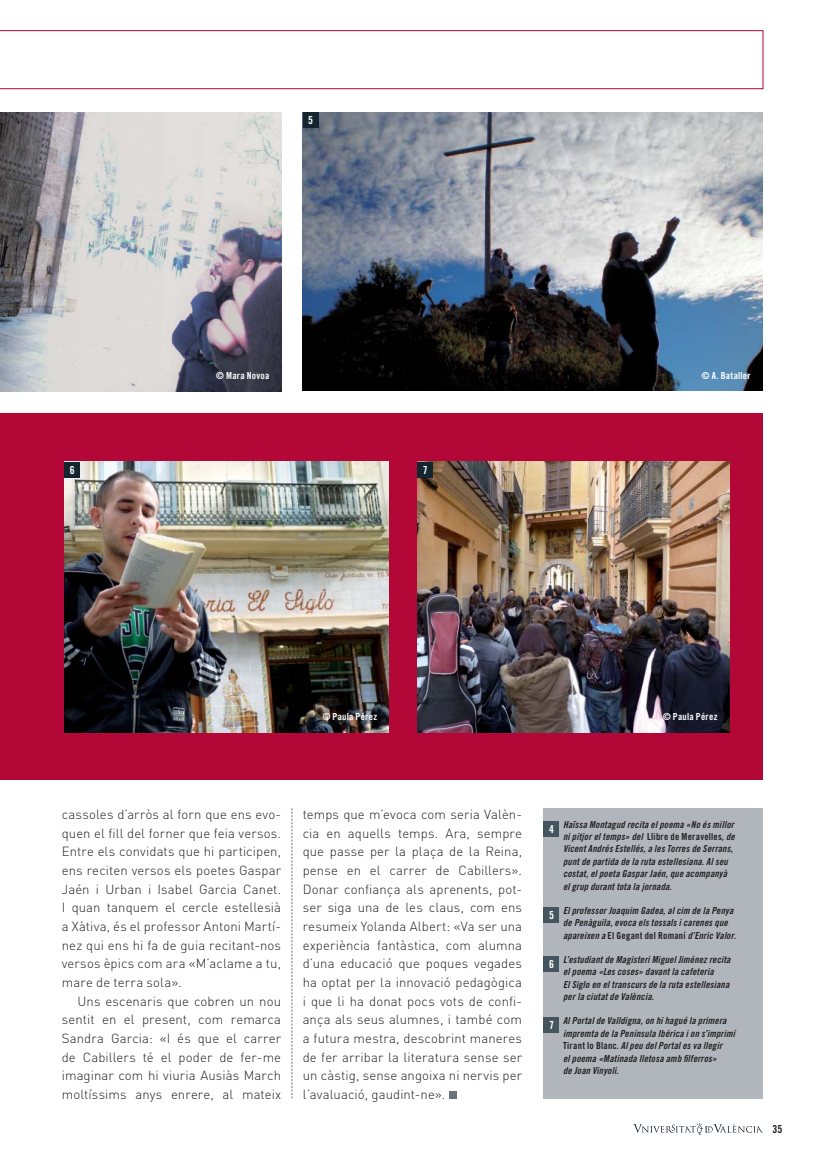
<style>
.page{position:relative;width:823px;height:1161px;background:#fff}
.page>*{position:absolute;margin:0;border:0;box-sizing:border-box;transform-origin:0 0}
.t1{font:300 13.05px/18.6px "DIN";letter-spacing:.005em;color:#231f20;text-align:justify}
.t2{font:11.1px "Trade Gothic Bold Cond Twenty";color:#fff}
.t3{font:11.1px "Trade Gothic Bold Cond Twenty";color:#231f20}
.t4{font:9.6px/12.5px "Trade Gothic Bold Cond Twenty Obl";letter-spacing:.02em;color:#231f20}
.t5{font:9.6px "Trade Gothic Bold Cond Twenty";letter-spacing:.025em;color:#fff}
.s1{font-family:"Trade Gothic Bold Cond Twenty"}
</style>
<div class="page">
<svg style="left:633px;top:1123px;width:130px;height:12px"></svg>
<svg style="left:0;top:30px;width:763px;height:59px"></svg>
<svg style="left:291px;top:808px;width:1px;height:290px"></svg>
<img style="left:0;top:113px;width:281px;height:278px">
<img style="left:303px;top:113px;width:460px;height:278px">
<div style="left:0;top:414px;width:763px;height:366px;background:#b30738"></div>
<img style="left:65px;top:462px;width:324px;height:270px">
<img style="left:417px;top:462px;width:312px;height:270px">
<div style="left:543px;top:809px;width:220px;height:290px;background:#b0b6bb"></div>
<div style="left:543px;top:821px;width:16px;height:15px;background:#455560"></div>
<div style="left:543px;top:907px;width:16px;height:15px;background:#455560"></div>
<div style="left:543px;top:956px;width:16px;height:16px;background:#455560"></div>
<div style="left:543px;top:1017px;width:16px;height:16px;background:#455560"></div>
<div style="left:449px;top:1091px;width:7px;height:8px;background:#6a737b"></div>
<div style="left:303px;top:113px;width:15px;height:15px;background:#142530"></div>
<div style="left:65px;top:462px;width:15px;height:16px;background:#142530"></div>
<div style="left:417px;top:462px;width:16px;height:16px;background:#142530"></div>
<p class="t2" style="left:308px;top:116px;width:6px">5</p>
<p class="t5" style="left:216px;top:372px;width:55px">© Mara Novoa</p>
<p class="t5" style="left:702px;top:372px;width:50px">© A. Bataller</p>
<p class="t2" style="left:70px;top:466px;width:6px">6</p>
<p class="t2" style="left:423px;top:466px;width:6px">7</p>
<p class="t5" style="left:323px;top:713px;width:56px">© Paula Pérez</p>
<p class="t5" style="left:663px;top:713px;width:56px">© Paula Pérez</p>
<p class="t1" style="left:62px;top:807px;width:221px">cassoles d’arròs al forn que ens evo&shy;quen el fill del forner que feia versos.<br>Entre els convidats que hi participen, ens reciten versos els poetes Gaspar Jaén i Urban i Isabel Garcia Canet.<br>I quan tanquem el cercle estellesià a Xàtiva, és el professor Antoni Martí&shy;nez qui ens hi fa de guia recitant-nos versos èpics com ara «M’aclame a tu, mare de terra sola».</p>
<p class="t1" style="left:62px;top:993px;width:221px;text-indent:16px">Uns escenaris que cobren un nou sentit en el present, com remarca Sandra Garcia: «I és que el carrer de Cabillers té el poder de fer-me imaginar com hi viuria Ausiàs March moltíssims anys enrere, al mateix</p>
<p class="t1" style="left:303px;top:807px;width:221px">temps que m’evoca com seria Valèn&shy;cia en aquells temps. Ara, sempre que passe per la plaça de la Reina, pense en el carrer de Cabillers».<br>Donar confiança als aprenents, pot&shy;ser siga una de les claus, com ens resumeix Yolanda Albert: «Va ser una experiència fantàstica, com alumna d’una educació que poques vegades ha optat per la innovació pedagògica i que li ha donat pocs vots de confi&shy;ança als seus alumnes, i també com a futura mestra, descobrint maneres de fer arribar la literatura sense ser un càstig, sense angoixa ni nervis per l’avaluació, gaudint-ne».</p>
<p class="t2" style="left:549px;top:824px;width:6px">4</p>
<p class="t2" style="left:549px;top:910px;width:6px">5</p>
<p class="t2" style="left:549px;top:960px;width:6px">6</p>
<p class="t2" style="left:549px;top:1021px;width:6px">7</p>
<p class="t4" style="left:563px;top:819px;width:173px">Haïssa Montagud recita el poema «No és millor ni pitjor el temps» del <span class="s1">Llibre de Meravelles</span>, de Vicent Andrés Estellés, a les Torres de Serrans, punt de partida de la ruta estellesiana. Al seu costat, el poeta Gaspar Jaén, que acompanyà el grup durant tota la jornada.</p>
<p class="t4" style="left:563px;top:905px;width:174px">El professor Joaquim Gadea, al cim de la Penya de Penàguila, evoca els tossals i carenes que apareixen a <span class="s1">El Gegant del Romaní</span> d’Enric Valor.</p>
<p class="t4" style="left:563px;top:954px;width:169px">L’estudiant de Magisteri Miguel Jiménez recita el poema «Les coses» davant la cafeteria<br>El Siglo en el transcurs de la ruta estellesiana per la ciutat de València.</p>
<p class="t4" style="left:563px;top:1016px;width:173px">Al Portal de Valldigna, on hi hagué la primera impremta de la Península Ibérica i on s’imprimí <span class="s1">Tirant lo Blanc</span>. Al peu del Portal es va llegir<br>el poema «Matinada lletosa amb filferros»<br>de Joan Vinyoli.</p>
<p class="t3" style="left:772px;top:1125px;width:11px">35</p>
</div>
